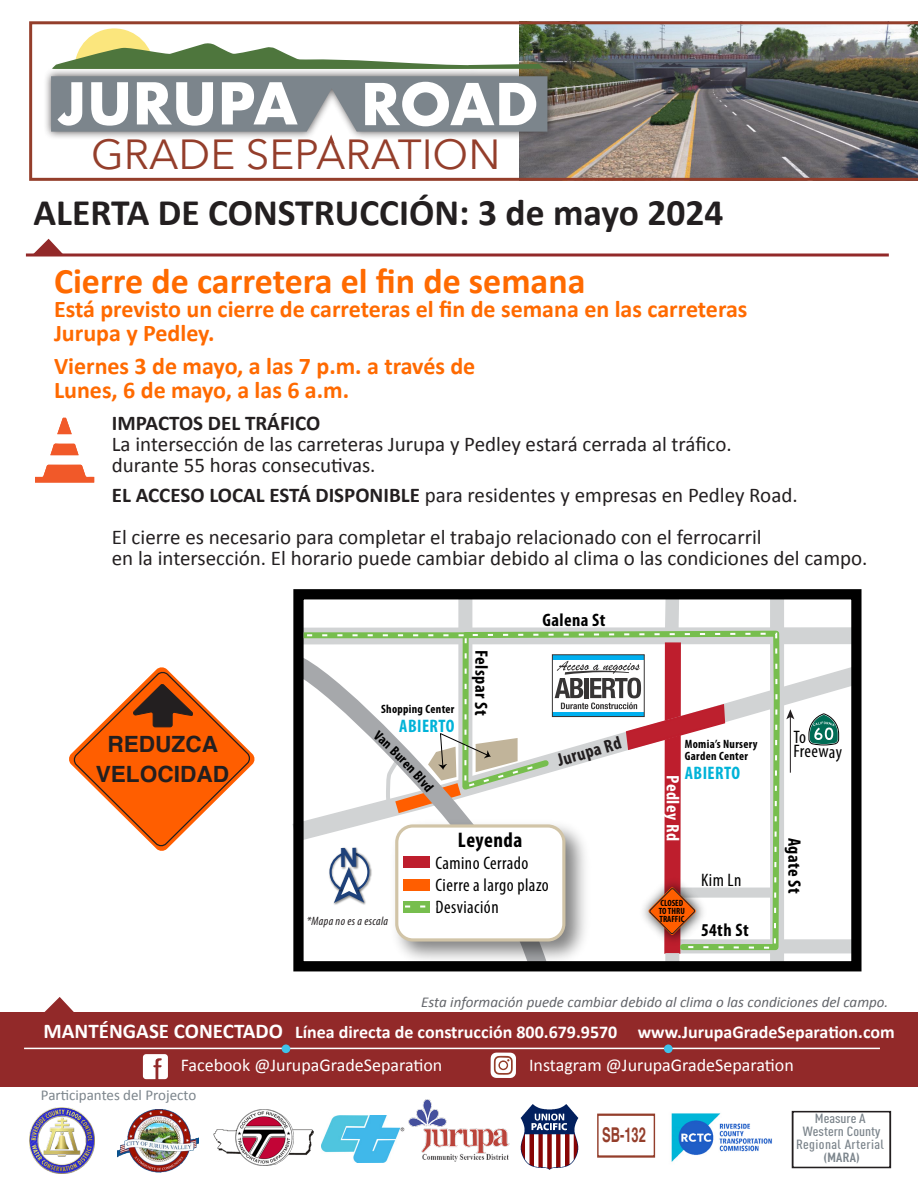
<style>
.page{position:relative;width:918px;height:1188px;background:#fff}
.page>*{position:absolute;margin:0;border:0;box-sizing:border-box;transform-origin:0 0}
.t1{font:41.85px "Avenir Next";color:#922929}
.t2{font:700 37.5px "Calibri";color:#231f20}
.t3{font:700 36px "Calibri";color:#ff6a00}
.t4{font:700 24px/24px "Calibri";color:#ff6a00}
.t5{font:700 22.35px/29.8px "Helvetica";color:#231f20;text-align:center}
.t6{font:700 condensed 21.15px "Myriad Pro";letter-spacing:.02em;color:#000}
.t7{font:21px/21px "Calibri";color:#231f20}
.t8{font:700 21px "Calibri";color:#fff}
.t9{font:700 21px "Calibri";color:#231f20}
.t10{font:700 20.4px "Helvetica";color:#943e2b;scale:.63 1}
.t11{font:condensed 18.15px/21.8px "Myriad Pro";letter-spacing:.025em;color:#000}
.t12{font:700 condensed 18.15px "Myriad Pro";letter-spacing:.02em;color:#000}
.t13{font:700 condensed 18.15px "Myriad Pro";letter-spacing:.025em;color:#00b3d8}
.t14{font:700 condensed 18.15px "Myriad Pro";color:#231f20}
.t15{font:700 18px "Calibri";color:#fff}
.t16{font:18px "Calibri";color:#fff}
.t17{font:700 condensed 18px "Myriad Pro";letter-spacing:.02em;color:#000}
.t18{font:700 condensed 18px "Myriad Pro";letter-spacing:.025em;color:#fff}
.t19{font:italic 15px "Calibri";color:#63656a}
.t20{font:15px "Calibri";color:#7c858c}
.t21{font:500 13.2px/13.2px "DIN Cond";color:#7c858c;text-align:center;scale:1.16 1}
.t22{font:700 condensed 12.15px/12.1px "Myriad Pro";letter-spacing:.025em;color:#000}
.t23{font:italic condensed 12.15px "Myriad Pro";letter-spacing:.025em;color:#231f20}
.t24{font:700 condensed 9.15px/8.1px "Myriad Pro";color:#000}
.s1{font-size:42px;color:#943e2b}
.s2{font-weight:700}
.s3{font-size:27px}
.s4{font-size:21px}
.s5{font-family:"DIN Condensed";font-weight:700}
</style>
<div class="page">
<img style="left:29px;top:21px;width:889px;height:160px">
<svg style="left:52px;top:28px;width:495px;height:42px"></svg>
<svg style="left:32px;top:239px;width:32px;height:15px"></svg>
<hr style="left:26px;top:254px;width:863px;height:2px;background:#922929">
<svg style="left:35px;top:417px;width:59px;height:66px"></svg>
<div style="left:297px;top:627px;width:562px;height:17px;background:#d1d3d4"></div>
<div style="left:770px;top:594px;width:14px;height:373px;background:#d1d3d4"></div>
<div style="left:669px;top:939px;width:187px;height:14px;background:#d1d3d4"></div>
<div style="left:458px;top:598px;width:14px;height:189px;background:#d1d3d4"></div>
<svg style="left:784px;top:667px;width:67px;height:106px"></svg>
<svg style="left:463px;top:632px;width:315px;height:318px"></svg>
<svg style="left:292px;top:641px;width:263px;height:331px"></svg>
<img style="left:384px;top:812px;width:213px;height:160px">
<div style="left:397px;top:826px;width:167px;height:114px;background:#fff;border-radius:16px"></div>
<div style="left:395px;top:824px;width:170px;height:118px;border:3px solid #d1c4a7;border-radius:16px"></div>
<div style="left:403px;top:856px;width:27px;height:12px;background:#be1e2d"></div>
<div style="left:403px;top:879px;width:27px;height:12px;background:#ff5e00"></div>
<div style="left:293px;top:589px;width:569px;height:382px;border:10px solid #000"></div>
<img style="left:327px;top:851px;width:46px;height:43px">
<img style="left:337px;top:842px;width:25px;height:6px">
<div style="left:403px;top:901px;width:27px;height:11px;background:#77be4e"></div>
<svg style="left:405px;top:906px;width:21px;height:2px"></svg>
<hr style="left:790px;top:716px;width:1px;height:57px;background:#231f20">
<svg style="left:786px;top:709px;width:8px;height:10px"></svg>
<svg style="left:809px;top:713px;width:30px;height:32px"></svg>
<svg style="left:304px;top:632px;width:164px;height:6px"></svg>
<svg style="left:307px;top:634px;width:159px;height:2px"></svg>
<hr style="left:553px;top:655px;width:91px;height:4px;background:#00b0f0">
<svg style="left:555px;top:589px;width:171px;height:381px"></svg>
<hr style="left:553px;top:712px;width:91px;height:4px;background:#00b0f0">
<div style="left:552px;top:654px;width:93px;height:63px;border:1px solid #373535"></div>
<img style="left:30px;top:1107px;width:65px;height:66px">
<img style="left:118px;top:1109px;width:81px;height:64px">
<img style="left:409px;top:1099px;width:101px;height:63px">
<img style="left:520px;top:1104px;width:59px;height:66px">
<div style="left:0;top:1012px;width:918px;height:75px;background:#922929"></div>
<img style="left:214px;top:1109px;width:99px;height:57px">
<img style="left:321px;top:1116px;width:84px;height:46px">
<svg style="left:44px;top:997px;width:30px;height:15px"></svg>
<img style="left:671px;top:1113px;width:101px;height:49px">
<div style="left:597px;top:1114px;width:58px;height:43px;border:2px solid #943e2b"></div>
<div style="left:792px;top:1111px;width:99px;height:57px;border:2px solid #231f20"></div>
<svg style="left:491px;top:1053px;width:25px;height:25px"></svg>
<div style="left:500px;top:1062px;width:7px;height:7px;border:2px solid #fff;border-radius:50%"></div>
<svg style="left:142px;top:1054px;width:26px;height:26px"></svg>
<hr style="left:24px;top:1048px;width:856px;height:1px;background:#fff">
<div style="left:282px;top:1044px;width:8px;height:9px;background:#3fc1e9;border-radius:50%"></div>
<div style="left:664px;top:1044px;width:9px;height:9px;background:#3fc1e9;border-radius:50%"></div>
<svg style="left:69px;top:667px;width:186px;height:184px"></svg>
<svg style="left:373px;top:730px;width:145px;height:83px"></svg>
<svg style="left:330px;top:848px;width:41px;height:59px"></svg>
<p class="t1" style="left:92px;top:119px;width:410px">GRADE SEP<span class="s1">ARATION</span></p>
<p class="t2" style="left:33px;top:188px;width:691px">ALERTA DE CONSTRUCCIÓN: 3 de mayo 2024</p>
<p class="t3" style="left:54px;top:258px;width:533px">Cierre de carretera el fin de semana</p>
<p class="t4" style="left:54px;top:297px;width:695px">Está previsto un cierre de carreteras el fin de semana en las carreteras<br>Jurupa y Pedley.</p>
<p class="t4" style="left:54px;top:354px;width:423px">Viernes 3 de mayo, a las 7 p.m. a través de</p>
<p class="t4" style="left:54px;top:378px;width:297px">Lunes, 6 de mayo, a las 6 a.m.</p>
<p class="t9" style="left:112px;top:410px;width:210px">IMPACTOS DEL TRÁFICO</p>
<p class="t7" style="left:112px;top:434px;width:621px">La intersección de las carreteras Jurupa y Pedley estará cerrada al tráfico.</p>
<p class="t7" style="left:112px;top:455px;width:265px">durante 55 horas consecutivas.</p>
<p class="t7" style="left:112px;top:485px;width:687px"><span class="s2">EL ACCESO LOCAL ESTÁ DISPONIBLE</span> para residentes y empresas en Pedley Road.</p>
<p class="t7" style="left:112px;top:527px;width:757px">El cierre es necesario para completar el trabajo relacionado con el ferrocarril<br>en la intersección. El horario puede cambiar debido al clima o las condiciones del campo.</p>
<p class="t5" style="left:96px;top:732px;width:135px">REDUZCA<br>VELOCIDAD</p>
<p class="t12" style="left:542px;top:609px;width:65px">Galena St</p>
<p class="t17" style="left:493px;top:650px;width:67px;rotate:90deg">Felspar St</p>
<p class="t22" style="left:381px;top:703px;width:75px">Shopping Center</p>
<p class="t13" style="left:399px;top:714px;width:57px">ABIERTO</p>
<p class="t14" style="left:555px;top:750px;width:67px;rotate:-16deg">Jurupa Rd</p>
<p class="t11" style="left:793px;top:730px;width:50px;line-height:14.2px">To<br>Freeway</p>
<p class="t22" style="left:685px;top:738px;width:74px">Momia’s Nursery<br>Garden Center</p>
<p class="t13" style="left:685px;top:761px;width:57px">ABIERTO</p>
<p class="t18" style="left:684px;top:775px;width:67px;rotate:90deg">Pedley Rd</p>
<p class="t6" style="left:458px;top:827px;width:66px">Leyenda</p>
<p class="t11" style="left:436px;top:852px;width:115px">Camino Cerrado<br>Cierre a largo plazo<br>Desviación</p>
<p class="t17" style="left:806px;top:838px;width:57px;rotate:90deg">Agate St</p>
<p class="t11" style="left:701px;top:869px;width:42px">Kim Ln</p>
<p class="t12" style="left:701px;top:918px;width:49px">54th St</p>
<p class="t24" style="left:659px;top:898px;width:28px">CLOSED<br>TO THRU<br>TRAFFIC</p>
<p class="t23" style="left:307px;top:914px;width:83px">*Mapa no es a escala</p>
<p class="t19" style="left:421px;top:992px;width:469px">Esta información puede cambiar debido al clima o las condiciones del campo.</p>
<p class="t8" style="left:57px;top:1017px;width:837px"><span class="s3">STAY CONNECTED</span> Construction Hotline 800.679.9570 www.JurupaGradeSeparation.com</p>
<p class="t15" style="left:44px;top:1020px;width:853px"><span class="s4">MANTÉNGASE CONECTADO</span> Línea directa de construcción 800.679.9570 www.JurupaGradeSeparation.com</p>
<p class="t16" style="left:181px;top:1054px;width:263px">Facebook @JurupaGradeSeparation</p>
<p class="t16" style="left:529px;top:1054px;width:266px">Instagram @JurupaGradeSeparation</p>
<p class="t20" style="left:41px;top:1086px;width:157px">Participantes del Projecto</p>
<p class="t10" style="left:602px;top:1118px;width:71px">SB-132</p>
<p class="t21" style="left:796px;top:1111px;width:77px">Measure A<br>Western County<br>Regional Arterial <span class="s5">(MARA)</span></p>
</div>
